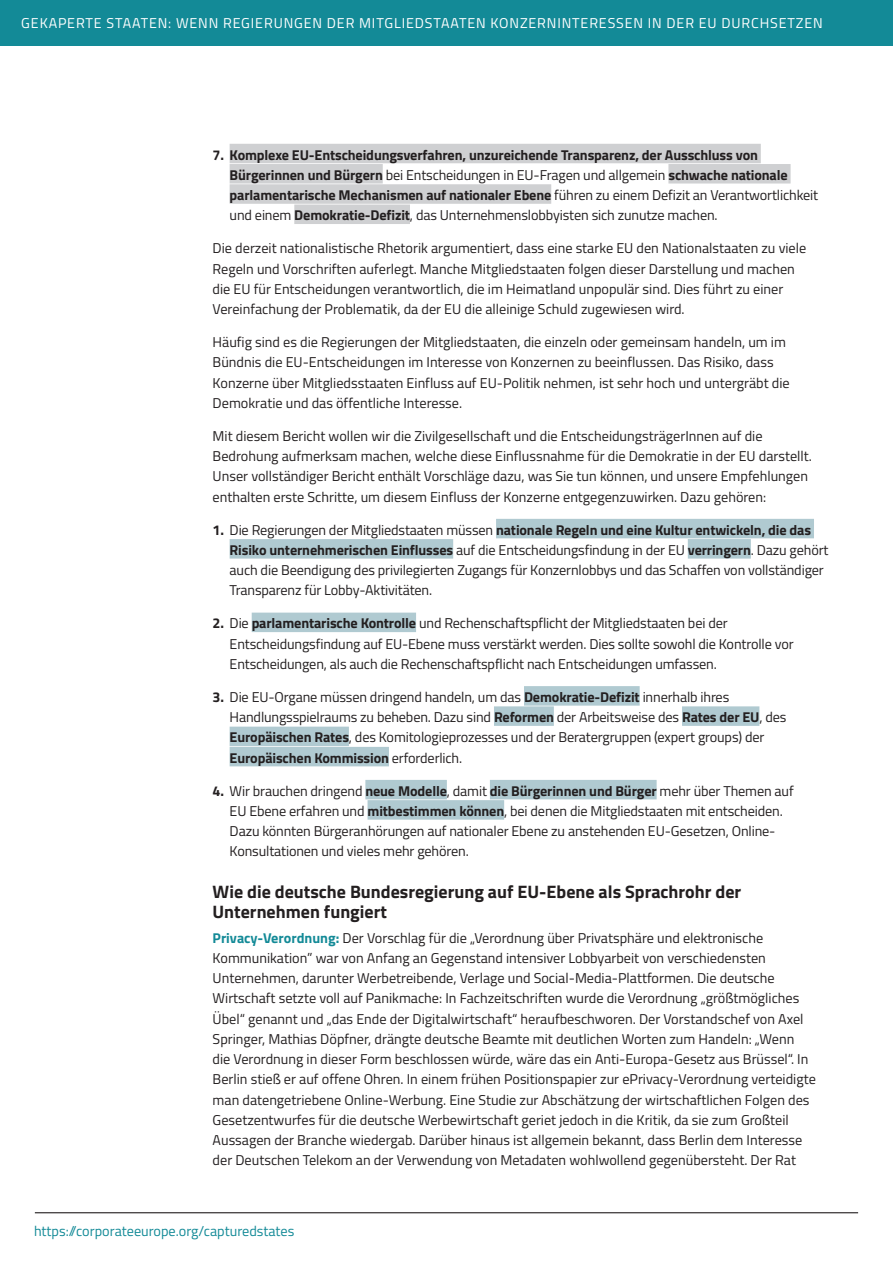
<style>
.page{position:relative;width:893px;height:1263px;background:#fff}
.page>*{position:absolute;margin:0;border:0;box-sizing:border-box;transform-origin:0 0}
.t1{font:700 18px/20.2px "Titillium";color:#231f20}
.t2{font:14.25px/20.2px "Titillium";color:#231f20}
.t3{font:700 14.25px/20.2px "Titillium";letter-spacing:-.01em;color:#231f20}
.t4{font:14.25px "Titillium";letter-spacing:.06em;color:#fff}
.t5{font:14.25px "Titillium";color:#138a97}
.s1{font-weight:400}
.s2{font-weight:700}
.s3{font-weight:700;color:#138a97}
</style>
<div class="page">
<div style="left:230px;top:144px;width:531px;height:19px;background:#cfd0d2"></div>
<div style="left:230px;top:164px;width:153px;height:20px;background:#cfd0d2"></div>
<div style="left:668px;top:164px;width:123px;height:20px;background:#cfd0d2"></div>
<div style="left:230px;top:184px;width:321px;height:20px;background:#cfd0d2"></div>
<div style="left:294px;top:205px;width:116px;height:19px;background:#cfd0d2"></div>
<div style="left:496px;top:519px;width:318px;height:19px;background:#b0cad1"></div>
<div style="left:230px;top:539px;width:223px;height:20px;background:#b0cad1"></div>
<div style="left:688px;top:539px;width:63px;height:20px;background:#b0cad1"></div>
<div style="left:252px;top:613px;width:164px;height:19px;background:#b0cad1"></div>
<div style="left:524px;top:686px;width:116px;height:20px;background:#b0cad1"></div>
<div style="left:494px;top:706px;width:60px;height:20px;background:#b0cad1"></div>
<div style="left:682px;top:706px;width:77px;height:20px;background:#b0cad1"></div>
<div style="left:230px;top:727px;width:119px;height:19px;background:#b0cad1"></div>
<div style="left:230px;top:747px;width:159px;height:19px;background:#b0cad1"></div>
<div style="left:365px;top:780px;width:82px;height:19px;background:#b0cad1"></div>
<div style="left:490px;top:780px;width:167px;height:19px;background:#b0cad1"></div>
<div style="left:368px;top:800px;width:136px;height:20px;background:#b0cad1"></div>
<div style="left:0;top:0;width:893px;height:45px;background:#138a97"></div>
<hr style="left:35px;top:1212px;width:823px;height:1px;background:#231f20">
<p class="t4" style="left:21px;top:13px;width:20px">Gekaperte</p>
<p class="t4" style="left:106px;top:13px;width:19px">Staaten</p>
<p class="t4" style="left:168px;top:13px;width:32px">: Wenn</p>
<p class="t4" style="left:223px;top:13px;width:20px">Regierungen</p>
<p class="t4" style="left:327px;top:13px;width:10px">der</p>
<p class="t4" style="left:359px;top:13px;width:22px">Mitgliedstaaten</p>
<p class="t4" style="left:491px;top:13px;width:19px">Konzerninteressen</p>
<p class="t4" style="left:648px;top:13px;width:29px">in der</p>
<p class="t4" style="left:699px;top:13px;width:33px">EU durchsetzen</p>
<p class="t3" style="left:230px;top:144px;width:590px;text-indent:-17px">7. Komplexe EU-Entscheidungsverfahren, unzureichende Transparenz, der Ausschluss von Bürgerinnen und Bürgern <span class="s1">bei Entscheidungen in EU-Fragen und allgemein</span> schwache nationale parlamentarische Mechanismen auf nationaler Ebene <span class="s1">führen zu einem Defizit an Verantwortlichkeit und einem</span> Demokratie-Defizit<span class="s1">, das Unternehmenslobbyisten sich zunutze machen.</span></p>
<p class="t2" style="left:213px;top:237px;width:595px">Die derzeit nationalistische Rhetorik argumentiert, dass eine starke EU den Nationalstaaten zu viele Regeln und Vorschriften auferlegt. Manche Mitgliedstaaten folgen dieser Darstellung und machen die EU für Entscheidungen verantwortlich, die im Heimatland unpopulär sind. Dies führt zu einer Vereinfachung der Problematik, da der EU die alleinige Schuld zugewiesen wird.</p>
<p class="t2" style="left:213px;top:331px;width:579px">Häufig sind es die Regierungen der Mitgliedstaaten, die einzeln oder gemeinsam handeln, um im Bündnis die EU-Entscheidungen im Interesse von Konzernen zu beeinflussen. Das Risiko, dass Konzerne über Mitgliedsstaaten Einfluss auf EU-Politik nehmen, ist sehr hoch und untergräbt die Demokratie und das öffentliche Interesse.</p>
<p class="t2" style="left:213px;top:425px;width:601px">Mit diesem Bericht wollen wir die Zivilgesellschaft und die EntscheidungsträgerInnen auf die Bedrohung aufmerksam machen, welche diese Einflussnahme für die Demokratie in der EU darstellt.<br>Unser vollständiger Bericht enthält Vorschläge dazu, was Sie tun können, und unsere Empfehlungen enthalten erste Schritte, um diesem Einfluss der Konzerne entgegenzuwirken. Dazu gehören:</p>
<p class="t2" style="left:230px;top:519px;width:600px;text-indent:-17px"><span class="s2">1.</span> Die Regierungen der Mitgliedstaaten müssen <span class="s2">nationale Regeln und eine Kultur entwickeln, die das Risiko unternehmerischen Einflusses</span> auf die Entscheidungsfindung in der EU <span class="s2">verringern</span>. Dazu gehört auch die Beendigung des privilegierten Zugangs für Konzernlobbys und das Schaffen von vollständiger Transparenz für Lobby-Aktivitäten.</p>
<p class="t2" style="left:230px;top:612px;width:565px;text-indent:-17px"><span class="s2">2.</span> Die <span class="s2">parlamentarische Kontrolle</span> und Rechenschaftspflicht der Mitgliedstaaten bei der<br>Entscheidungsfindung auf EU-Ebene muss verstärkt werden. Dies sollte sowohl die Kontrolle vor<br>Entscheidungen, als auch die Rechenschaftspflicht nach Entscheidungen umfassen.</p>
<p class="t2" style="left:230px;top:686px;width:558px;text-indent:-17px"><span class="s2">3.</span> Die EU-Organe müssen dringend handeln, um das <span class="s2">Demokratie-Defizit</span> innerhalb ihres Handlungsspielraums zu beheben. Dazu sind <span class="s2">Reformen</span> der Arbeitsweise des <span class="s2">Rates der EU</span>, des <span class="s2">Europäischen Rates</span>, des Komitologieprozesses und der Beratergruppen (expert groups) der <span class="s2">Europäischen Kommission</span> erforderlich.</p>
<p class="t2" style="left:230px;top:780px;width:566px;text-indent:-17px"><span class="s2">4.</span> Wir brauchen dringend <span class="s2">neue Modelle</span>, damit <span class="s2">die Bürgerinnen und Bürger</span> mehr über Themen auf EU Ebene erfahren und <span class="s2">mitbestimmen können</span>, bei denen die Mitgliedstaaten mit entscheiden.<br>Dazu könnten Bürgeranhörungen auf nationaler Ebene zu anstehenden EU-Gesetzen, Online-Konsultationen und vieles mehr gehören.</p>
<p class="t1" style="left:213px;top:880px;width:530px">Wie die deutsche Bundesregierung auf EU-Ebene als Sprachrohr der<br>Unternehmen fungiert</p>
<p class="t2" style="left:213px;top:927px;width:605px"><span class="s3">Privacy-Verordnung:</span> Der Vorschlag für die „Verordnung über Privatsphäre und elektronische Kommunikation” war von Anfang an Gegenstand intensiver Lobbyarbeit von verschiedensten Unternehmen, darunter Werbetreibende, Verlage und Social-Media-Plattformen. Die deutsche Wirtschaft setzte voll auf Panikmache: In Fachzeitschriften wurde die Verordnung „größtmögliches Übel“ genannt und „das Ende der Digitalwirtschaft“ heraufbeschworen. Der Vorstandschef von Axel Springer, Mathias Döpfner, drängte deutsche Beamte mit deutlichen Worten zum Handeln: „Wenn<br>die Verordnung in dieser Form beschlossen würde, wäre das ein Anti-Europa-Gesetz aus Brüssel“. In Berlin stieß er auf offene Ohren. In einem frühen Positionspapier zur ePrivacy-Verordnung verteidigte man datengetriebene Online-Werbung. Eine Studie zur Abschätzung der wirtschaftlichen Folgen des Gesetzentwurfes für die deutsche Werbewirtschaft geriet jedoch in die Kritik, da sie zum Großteil Aussagen der Branche wiedergab. Darüber hinaus ist allgemein bekannt, dass Berlin dem Interesse der Deutschen Telekom an der Verwendung von Metadaten wohlwollend gegenübersteht. Der Rat</p>
<p class="t5" style="left:34px;top:1221px;width:262px">https://corporateeurope.org/capturedstates</p>
</div>
